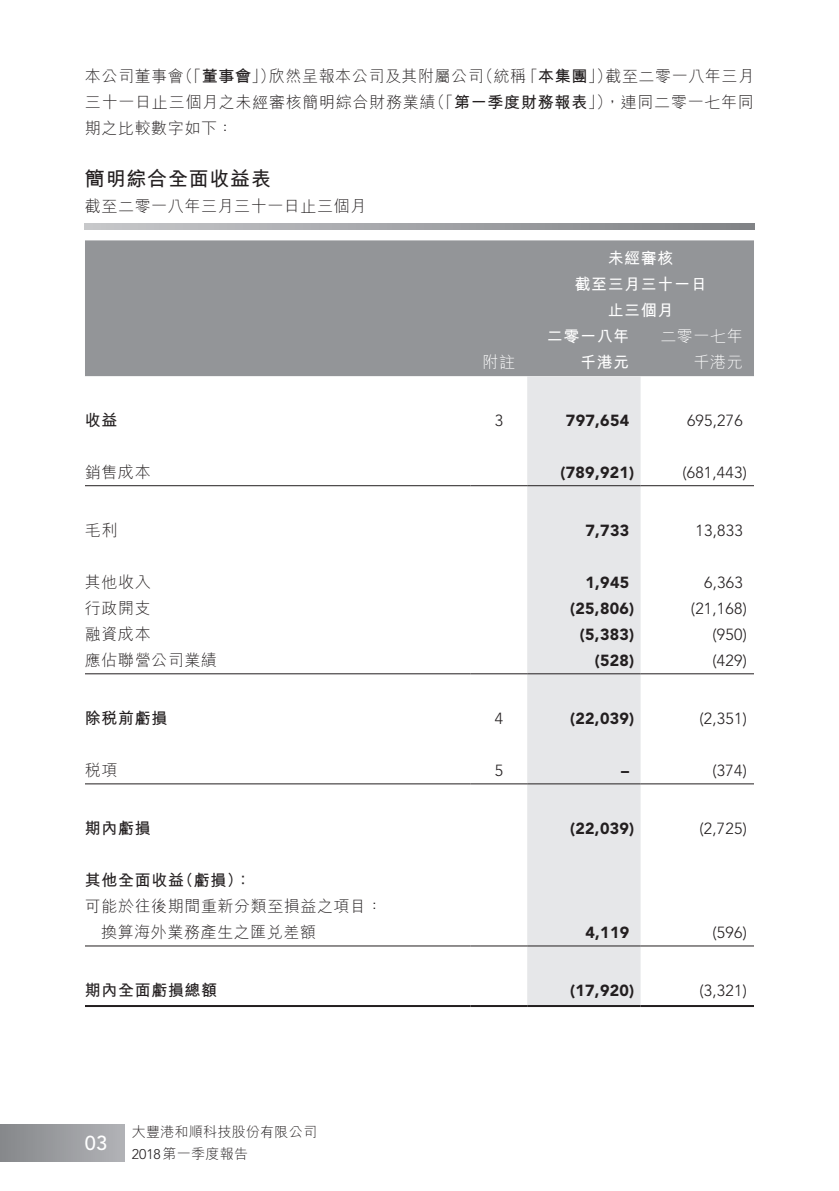
<style>
.page{position:relative;width:839px;height:1191px;background:#fff}
.page>*{position:absolute;margin:0;border:0;box-sizing:border-box;transform-origin:0 0}
._01_H1{font:700 20px "M Hei HK";letter-spacing:.04em;color:#231f20}
.t1{font:500 20px "Avenir LT Std";color:#fff}
._00_txt{font:300 16px/26px "M Hei HK";letter-spacing:.035em;color:#231f20}
._50_Table_txt{font:300 16px "Avenir LT Std";letter-spacing:.015em;color:#231f20}
._00_txt-2{font:900 16px "Avenir LT Std";letter-spacing:.02em;color:#231f20}
._50_Table_txt-2{font:300 16px "M Hei HK";letter-spacing:.035em;color:#231f20}
._50_Table_txt-3{font:700 16px "M Hei HK";letter-spacing:.04em;color:#231f20}
._50_Table_txt-4{font:700 16px "M Hei HK";letter-spacing:.04em;color:#fff}
._00_txt-3{font:700 16px "M Hei HK";letter-spacing:.05em;color:#231f20}
._50_Table_txt-5{font:300 16px "M Hei HK";letter-spacing:.035em;color:#fff}
.t2{font:300 14px "M Hei HK";letter-spacing:.02em;color:#231f20}
.s1{font-weight:700}
.s2{font-weight:300}
.s3{font-family:"Avenir LT Std"}
</style>
<div class="page">
<div style="left:0;top:1124px;width:125px;height:37px;background:linear-gradient(to right,#85888a,#b2b3b7)"></div>
<div style="left:85px;top:240px;width:669px;height:136px;background:#939598"></div>
<div style="left:527px;top:376px;width:114px;height:629px;background:#e6e7e9"></div>
<hr style="left:85px;top:485px;width:386px;height:1px;background:#231f20">
<hr style="left:471px;top:485px;width:56px;height:1px;background:#231f20">
<hr style="left:527px;top:485px;width:114px;height:1px;background:#231f20">
<hr style="left:641px;top:485px;width:113px;height:1px;background:#231f20">
<hr style="left:85px;top:673px;width:386px;height:1px;background:#231f20">
<hr style="left:471px;top:673px;width:56px;height:1px;background:#231f20">
<hr style="left:527px;top:673px;width:114px;height:1px;background:#231f20">
<hr style="left:641px;top:673px;width:113px;height:1px;background:#231f20">
<hr style="left:85px;top:783px;width:386px;height:1px;background:#231f20">
<hr style="left:471px;top:783px;width:56px;height:1px;background:#231f20">
<hr style="left:527px;top:783px;width:114px;height:1px;background:#231f20">
<hr style="left:641px;top:783px;width:113px;height:1px;background:#231f20">
<hr style="left:85px;top:945px;width:386px;height:1px;background:#231f20">
<hr style="left:471px;top:945px;width:56px;height:1px;background:#231f20">
<hr style="left:527px;top:945px;width:114px;height:1px;background:#231f20">
<hr style="left:641px;top:945px;width:113px;height:1px;background:#231f20">
<hr style="left:85px;top:1005px;width:386px;height:2px;background:#231f20">
<hr style="left:471px;top:1005px;width:56px;height:2px;background:#231f20">
<hr style="left:527px;top:1005px;width:114px;height:2px;background:#231f20">
<hr style="left:641px;top:1005px;width:113px;height:2px;background:#231f20">
<svg style="left:85px;top:224px;width:669px;height:6px;background:#a3a4a7"></svg>
<p class="_00_txt" style="left:177px;top:63px;width:100px">（「<span class="s1">董事會</span>」）</p>
<p class="_00_txt" style="left:477px;top:63px;width:50px">（統稱</p>
<p class="_00_txt" style="left:522px;top:63px;width:91px">「<span class="s1">本集團</span>」）</p>
<p class="_00_txt" style="left:269px;top:63px;width:216px">欣然呈報本公司及其附屬公司</p>
<p class="_00_txt" style="left:85px;top:63px;width:100px">本公司董事會</p>
<p class="_00_txt" style="left:605px;top:63px;width:150px">截至二零一八年三月</p>
<p class="_00_txt-3" style="left:429px;top:91px;width:184px"><span class="s2">（「</span>第一季度財務報表<span class="s2">」）</span></p>
<p class="_00_txt" style="left:85px;top:89px;width:352px">三十一日止三個月之未經審核簡明綜合財務業績期之比較數字如下：</p>
<p class="_01_H1" style="left:85px;top:164px;width:188px">簡明綜合全面收益表</p>
<p class="_00_txt" style="left:85px;top:193px;width:283px">截至二零一八年三月三十一日止三個月</p>
<p class="_00_txt" style="left:604px;top:89px;width:151px">，連同二零一七年同</p>
<p class="_50_Table_txt-4" style="left:608px;top:247px;width:67px">未經審核</p>
<p class="_50_Table_txt-4" style="left:574px;top:273px;width:134px">截至三月三十一日</p>
<p class="_50_Table_txt-4" style="left:608px;top:299px;width:67px">止三個月</p>
<p class="_50_Table_txt-5" style="left:660px;top:328px;width:84px">二零一七年</p>
<p class="_50_Table_txt-4" style="left:547px;top:325px;width:84px">二零一八年</p>
<p class="_50_Table_txt-5" style="left:483px;top:354px;width:34px">附註</p>
<p class="_50_Table_txt-4" style="left:580px;top:351px;width:51px">千港元</p>
<p class="_50_Table_txt-5" style="left:693px;top:354px;width:51px">千港元</p>
<p class="_50_Table_txt-3" style="left:85px;top:408px;width:34px">收益</p>
<p class="_50_Table_txt" style="left:495px;top:411px;width:10px">3</p>
<p class="_00_txt-2" style="left:566px;top:411px;width:65px">797,654</p>
<p class="_50_Table_txt" style="left:687px;top:411px;width:57px">695,276</p>
<p class="_50_Table_txt-2" style="left:85px;top:464px;width:67px">銷售成本</p>
<p class="_00_txt-2" style="left:560px;top:463px;width:75px">)789,921(</p>
<p class="_50_Table_txt" style="left:682px;top:463px;width:66px">)681,443(</p>
<p class="_50_Table_txt-2" style="left:85px;top:522px;width:34px">毛利</p>
<p class="_00_txt-2" style="left:585px;top:521px;width:45px">7,733</p>
<p class="_50_Table_txt" style="left:696px;top:521px;width:49px">13,833</p>
<p class="_50_Table_txt-2" style="left:85px;top:574px;width:67px">其他收入</p>
<p class="_00_txt-2" style="left:585px;top:573px;width:45px">1,945</p>
<p class="_50_Table_txt" style="left:704px;top:573px;width:40px">6,363</p>
<p class="_50_Table_txt-2" style="left:85px;top:600px;width:67px">行政開支</p>
<p class="_00_txt-2" style="left:570px;top:599px;width:66px">)25,806(</p>
<p class="_50_Table_txt" style="left:691px;top:599px;width:57px">)21,168(</p>
<p class="_50_Table_txt-2" style="left:85px;top:626px;width:67px">融資成本</p>
<p class="_00_txt-2" style="left:580px;top:625px;width:56px">)5,383(</p>
<p class="_50_Table_txt" style="left:713px;top:625px;width:36px">)950(</p>
<p class="_50_Table_txt-2" style="left:85px;top:652px;width:134px">應佔聯營公司業績</p>
<p class="_00_txt-2" style="left:595px;top:651px;width:41px">)528(</p>
<p class="_50_Table_txt" style="left:713px;top:651px;width:36px">)429(</p>
<p class="_50_Table_txt-3" style="left:85px;top:706px;width:84px">除稅前虧損</p>
<p class="_50_Table_txt" style="left:495px;top:709px;width:10px">4</p>
<p class="_00_txt-2" style="left:570px;top:709px;width:66px">)22,039(</p>
<p class="_50_Table_txt" style="left:700px;top:709px;width:49px">)2,351(</p>
<p class="_50_Table_txt-2" style="left:85px;top:762px;width:34px">稅項</p>
<p class="_50_Table_txt" style="left:495px;top:761px;width:10px">5</p>
<p class="_00_txt-2" style="left:621px;top:761px;width:9px">–</p>
<p class="_50_Table_txt" style="left:713px;top:761px;width:36px">)374(</p>
<p class="_50_Table_txt-3" style="left:85px;top:816px;width:67px">期內虧損</p>
<p class="_00_txt-2" style="left:570px;top:819px;width:66px">)22,039(</p>
<p class="_50_Table_txt" style="left:700px;top:819px;width:49px">)2,725(</p>
<p class="_50_Table_txt-3" style="left:85px;top:868px;width:101px">其他全面收益</p>
<p class="_50_Table_txt-2" style="left:85px;top:898px;width:299px">可能於往後期間重新分類至損益之項目：</p>
<p class="_50_Table_txt-3" style="left:178px;top:868px;width:75px">（虧損：(</p>
<p class="_50_Table_txt-2" style="left:101px;top:924px;width:216px">換算海外業務產生之匯兌差額</p>
<p class="_00_txt-2" style="left:585px;top:923px;width:45px">4,119</p>
<p class="_50_Table_txt" style="left:713px;top:923px;width:36px">)596(</p>
<p class="_50_Table_txt-3" style="left:85px;top:979px;width:134px">期內全面虧損總額</p>
<p class="_00_txt-2" style="left:570px;top:981px;width:66px">)17,920(</p>
<p class="_50_Table_txt" style="left:700px;top:981px;width:49px">)3,321(</p>
<p class="t1" style="left:85px;top:1131px;width:24px">03</p>
<p class="t2" style="left:132px;top:1124px;width:187px">大豐港和順科技股份有限公司</p>
<p class="t2" style="left:132px;top:1146px;width:118px"><span class="s3">2018</span>第一季度報告</p>
</div>
